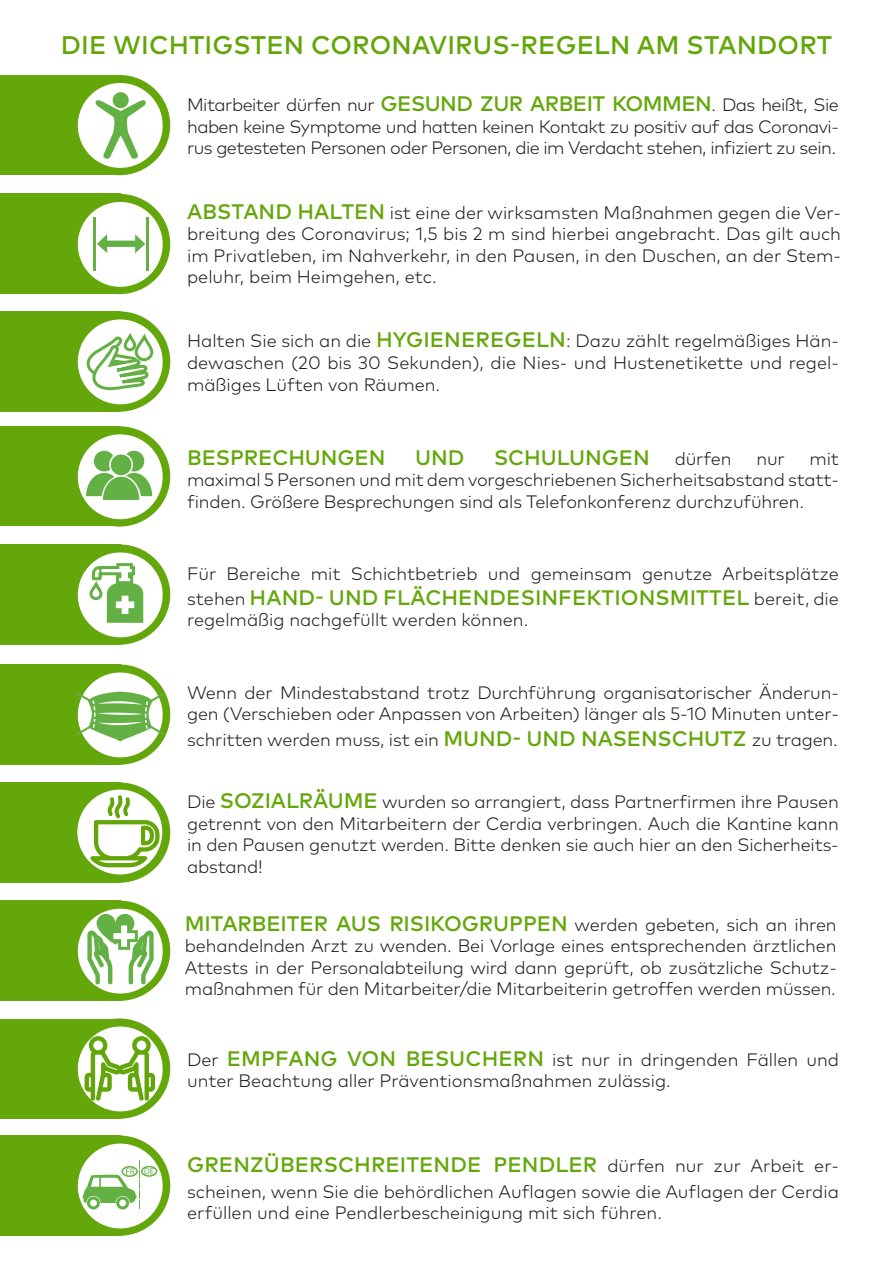
<style>
.page{position:relative;width:893px;height:1263px;background:#fff}
.page>*{position:absolute;margin:0;border:0;box-sizing:border-box;transform-origin:0 0}
.t1{font:500 25.5px "Mark Pro";letter-spacing:.005em;color:#63a60a}
.t2{font:500 21px "Mark Pro";letter-spacing:.005em;color:#64a70b}
.t3{font:300 18px/21.6px "Mark Pro";letter-spacing:-.01em;color:#231f20;text-align:justify}
.s1{font-weight:500;font-size:21px;color:#64a70b}
.s2{font-weight:300;font-size:18px;color:#231f20}
</style>
<div class="page">
<div style="left:0;top:75px;width:120px;height:100px;background:#64a70b"></div>
<div style="left:68px;top:75px;width:102px;height:100px;background:#64a70b;border-radius:50%"></div>
<div style="left:78px;top:83px;width:85px;height:85px;background:#fff;border-radius:50%"></div>
<div style="left:113px;top:92px;width:16px;height:16px;background:#63b045;border-radius:50%"></div>
<svg style="left:95px;top:99px;width:52px;height:60px"></svg>
<div style="left:0;top:194px;width:120px;height:100px;background:#64a70b"></div>
<div style="left:68px;top:194px;width:102px;height:100px;background:#64a70b;border-radius:50%"></div>
<div style="left:78px;top:202px;width:85px;height:85px;background:#fff;border-radius:50%"></div>
<svg style="left:97px;top:234px;width:48px;height:19px"></svg>
<hr style="left:94px;top:217px;width:2px;height:53px;background:#63b045">
<hr style="left:146px;top:217px;width:3px;height:53px;background:#63b045">
<div style="left:0;top:1135px;width:120px;height:100px;background:#64a70b"></div>
<div style="left:68px;top:1135px;width:102px;height:101px;background:#64a70b;border-radius:50%"></div>
<div style="left:78px;top:1143px;width:85px;height:85px;background:#fff;border-radius:50%"></div>
<svg style="left:83px;top:1161px;width:71px;height:48px"></svg>
<div style="left:141px;top:1166px;width:16px;height:11px;border:2px solid #63b045;border-radius:50%"></div>
<div style="left:0;top:426px;width:120px;height:100px;background:#64a70b"></div>
<div style="left:68px;top:426px;width:102px;height:101px;background:#64a70b;border-radius:50%"></div>
<div style="left:78px;top:434px;width:85px;height:85px;background:#fff;border-radius:50%"></div>
<div style="left:94px;top:451px;width:21px;height:20px;background:#63b045;border-radius:50%"></div>
<div style="left:124px;top:451px;width:20px;height:20px;background:#63b045;border-radius:50%"></div>
<svg style="left:109px;top:453px;width:24px;height:24px"></svg>
<div style="left:111px;top:454px;width:20px;height:21px;background:#63b045;border-radius:50%"></div>
<svg style="left:86px;top:473px;width:66px;height:27px"></svg>
<div style="left:0;top:1018px;width:120px;height:100px;background:#64a70b"></div>
<div style="left:68px;top:1018px;width:102px;height:101px;background:#64a70b;border-radius:50%"></div>
<div style="left:78px;top:1026px;width:85px;height:85px;background:#fff;border-radius:50%"></div>
<svg style="left:83px;top:1034px;width:74px;height:85px"></svg>
<div style="left:0;top:782px;width:120px;height:100px;background:#64a70b"></div>
<div style="left:68px;top:782px;width:102px;height:101px;background:#64a70b;border-radius:50%"></div>
<div style="left:77px;top:790px;width:85px;height:84px;background:#fff;border-radius:50%"></div>
<svg style="left:87px;top:793px;width:74px;height:76px"></svg>
<div style="left:0;top:311px;width:120px;height:100px;background:#64a70b"></div>
<div style="left:68px;top:311px;width:102px;height:101px;background:#64a70b;border-radius:50%"></div>
<div style="left:78px;top:319px;width:85px;height:85px;background:#fff;border-radius:50%"></div>
<svg style="left:77px;top:335px;width:72px;height:56px"></svg>
<svg style="left:136px;top:337px;width:16px;height:23px"></svg>
<div style="left:135px;top:335px;width:18px;height:26px;border:3px solid #63b045;border-radius:8px"></div>
<svg style="left:125px;top:336px;width:10px;height:14px"></svg>
<div style="left:124px;top:334px;width:12px;height:17px;border:3px solid #63b045;border-radius:5px"></div>
<div style="left:0;top:544px;width:120px;height:100px;background:#64a70b"></div>
<div style="left:68px;top:544px;width:102px;height:101px;background:#64a70b;border-radius:50%"></div>
<div style="left:78px;top:552px;width:85px;height:85px;background:#fff;border-radius:50%"></div>
<div style="left:89px;top:583px;width:13px;height:17px;border:3px solid #63b045;border-radius:5px"></div>
<svg style="left:90px;top:562px;width:53px;height:61px"></svg>
<div style="left:0;top:900px;width:120px;height:101px;background:#64a70b"></div>
<div style="left:68px;top:900px;width:102px;height:101px;background:#64a70b;border-radius:50%"></div>
<div style="left:78px;top:909px;width:85px;height:84px;background:#fff;border-radius:50%"></div>
<svg style="left:85px;top:914px;width:70px;height:74px"></svg>
<div style="left:0;top:664px;width:120px;height:100px;background:#64a70b"></div>
<div style="left:68px;top:664px;width:102px;height:101px;background:#64a70b;border-radius:50%"></div>
<div style="left:78px;top:672px;width:85px;height:85px;background:#fff;border-radius:50%"></div>
<svg style="left:77px;top:692px;width:87px;height:49px"></svg>
<h1 class="t1" style="left:61px;top:26px;width:773px">DIE WICHTIGSTEN CORONAVIRUS-REGELN AM STANDORT</h1>
<p class="t3" style="left:187px;top:92px;width:653px">Mitarbeiter dürfen nur <span class="s1">GESUND ZUR ARBEIT KOMMEN</span>. Das heißt, Sie haben keine Symptome und hatten keinen Kontakt zu positiv auf das Coronavi&shy;rus getesteten Personen oder Personen, die im Verdacht stehen, infiziert zu sein.</p>
<p class="t3" style="left:187px;top:200px;width:655px"><span class="s1">ABSTAND HALTEN</span> ist eine der wirksamsten Maßnahmen gegen die Ver&shy;breitung des Coronavirus; 1,5 bis 2 m sind hierbei angebracht. Das gilt auch im Privatleben, im Nahverkehr, in den Pausen, in den Duschen, an der Stem&shy;peluhr, beim Heimgehen, etc.</p>
<p class="t3" style="left:187px;top:329px;width:653px">Halten Sie sich an die <span class="s1">HYGIENEREGELN</span>: Dazu zählt regelmäßiges Hän&shy;dewaschen (20 bis 30 Sekunden), die Nies- und Hustenetikette und regel&shy;mäßiges Lüften von Räumen.</p>
<p class="t2" style="left:187px;top:441px;width:200px">BESPRECHUNGEN</p>
<p class="t2" style="left:415px;top:441px;width:51px">UND</p>
<p class="t2" style="left:494px;top:441px;width:239px">SCHULUNGEN <span class="s2">dürfen</span></p>
<p class="t3" style="left:756px;top:446px;width:30px">nur</p>
<p class="t3" style="left:187px;top:446px;width:653px;text-indent:622px">mit maximal 5 Personen und mit dem vorgeschriebenen Sicherheitsabstand statt&shy;finden. Größere Besprechungen sind als Telefonkonferenz durchzuführen.</p>
<p class="t3" style="left:187px;top:561px;width:653px">Für Bereiche mit Schichtbetrieb und gemeinsam genutze Arbeitsplätze</p>
<p class="t2" style="left:187px;top:582px;width:653px"><span class="s2">stehen</span> HAND- UND FLÄCHENDESINFEKTIONSMITTEL <span class="s2">bereit, die</span></p>
<p class="t3" style="left:187px;top:608px;width:343px">regelmäßig nachgefüllt werden können.</p>
<p class="t3" style="left:187px;top:680px;width:653px">Wenn der Mindestabstand trotz Durchführung organisatorischer Änderun&shy;gen (Verschieben oder Anpassen von Arbeiten) länger als 5-10 Minuten unter-</p>
<p class="t3" style="left:187px;top:727px;width:652px">schritten werden muss, ist ein <span class="s1">MUND- UND NASENSCHUTZ</span> zu tragen.</p>
<p class="t3" style="left:187px;top:789px;width:653px">Die <span class="s1">SOZIALRÄUME</span> wurden so arrangiert, dass Partnerfirmen ihre Pausen getrennt von den Mitarbeitern der Cerdia verbringen. Auch die Kantine kann in den Pausen genutzt werden. Bitte denken sie auch hier an den Sicherheits&shy;abstand!</p>
<p class="t2" style="left:185px;top:907px;width:653px">MITARBEITER AUS RISIKOGRUPPEN <span class="s2">werden gebeten, sich an ihren</span></p>
<p class="t3" style="left:185px;top:933px;width:653px">behandelnden Arzt zu wenden. Bei Vorlage eines entsprechenden ärztlichen Attests in der Personalabteilung wird dann geprüft, ob zusätzliche Schutz&shy;maßnahmen für den Mitarbeiter/die Mitarbeiterin getroffen werden müssen.</p>
<p class="t3" style="left:187px;top:1047px;width:653px">Der <span class="s1">EMPFANG VON BESUCHERN</span> ist nur in dringenden Fällen und unter Beachtung aller Präventionsmaßnahmen zulässig.</p>
<p class="t2" style="left:187px;top:1149px;width:653px">GRENZÜBERSCHREITENDE PENDLER <span class="s2">dürfen nur zur Arbeit er-</span></p>
<p class="t3" style="left:187px;top:1179px;width:653px">scheinen, wenn Sie die behördlichen Auflagen sowie die Auflagen der Cerdia erfüllen und eine Pendlerbescheinigung mit sich führen.</p>
</div>
